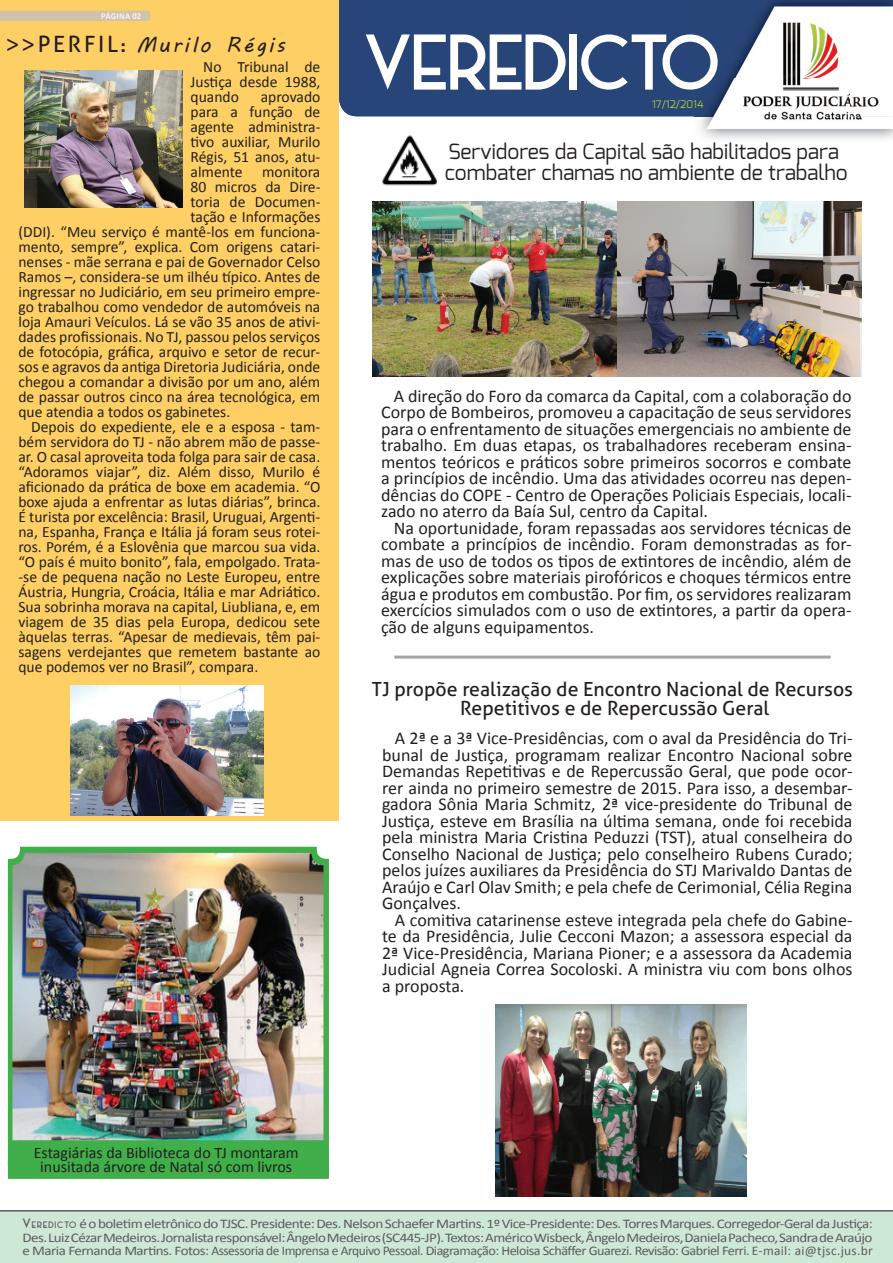
<style>
.page{position:relative;width:893px;height:1263px;background:#fff}
.page>*{position:absolute;margin:0;border:0;box-sizing:border-box;transform-origin:0 0}
.t1{font:69px "Alpaca Scarlett Demo";color:#fffefc}
.t2{font:21px/21px "Exo";color:#231f20}
.t3{font:21px "MV Boli";letter-spacing:.12em;color:#231f20}
.t4{font:19.5px/19.5px "Aller";color:#231f20;text-align:center}
.t5{font:18px/16.5px "Calibri";color:#231f20;text-align:justify}
.t6{font:16.05px/13.4px "Calibri";color:#231f20;text-align:center}
.t7{font:15.75px/15px "Calibri";color:#231f20;text-align:justify}
.t8{font:13.2px/13.5px "Calibri";letter-spacing:-.035em;color:#5c5c5f;text-align:justify;scale:1.14 1}
.t9{font:10.5px "Exo";color:#aecb36}
.t10{font:700 9px "Calibri";letter-spacing:.035em;color:#f8f4f9;scale:.95 1}
.s1{font-family:"Calibri";font-size:25.5px}
.s2{font-family:"Aller";font-size:22.5px}
.s3{font-family:"Langdon";font-size:22.5px}
.s4{font-family:"Alpaca Scarlett Demo";font-size:11.7px}
.s5{font-family:"Alpaca Scarlett Demo";font-size:8.25px}
</style>
<div class="page">
<div style="left:8px;top:1161px;width:321px;height:18px;background:#40ae49;border:1px solid #40ae49"></div>
<div style="left:11px;top:850px;width:315px;height:325px;background:#40ae49;border-radius:12px"></div>
<div style="left:8px;top:847px;width:321px;height:331px;border:6px solid #40ae49;border-radius:12px"></div>
<div style="left:0;top:0;width:339px;height:821px;background:#fecf64"></div>
<div style="left:0;top:11px;width:151px;height:10px;background:#d0c3a9"></div>
<div style="left:353px;top:0;width:341px;height:116px;background:#274578"></div>
<div style="left:339px;top:0;width:14px;height:116px;background:#274578"></div>
<img style="left:694px;top:116px;width:199px;height:24px">
<img style="left:694px;top:0;width:2px;height:116px">
<img style="left:696px;top:39px;width:21px;height:97px">
<img style="left:696px;top:0;width:197px;height:39px">
<img style="left:717px;top:4px;width:176px;height:133px">
<div style="left:0;top:1210px;width:893px;height:53px;background:#cee8d6"></div>
<img style="left:373px;top:201px;width:489px;height:176px">
<svg style="left:378px;top:373px;width:477px;height:4px;background:#91806e"></svg>
<img style="left:24px;top:71px;width:158px;height:137px">
<img style="left:70px;top:685px;width:194px;height:130px">
<img style="left:496px;top:1004px;width:251px;height:193px">
<img style="left:12px;top:853px;width:311px;height:287px">
<img style="left:382px;top:135px;width:55px;height:51px">
<hr style="left:394px;top:656px;width:437px;height:3px;background:#a4a5a9">
<p class="t10" style="left:101px;top:11px;width:44px">PÁGINA 02</p>
<p class="t3" style="left:6px;top:31px;width:280px"><span class="s1">&gt;&gt;</span><span class="s2">PERFIL</span><span class="s3">:</span> Murilo Régis</p>
<p class="t7" style="left:191px;top:59px;width:131px;text-indent:13px">No Tribunal de Justiça desde 1988, quando</p>
<p class="t7" style="left:261px;top:89px;width:61px">aprovado</p>
<p class="t7" style="left:191px;top:104px;width:131px">para a função de</p>
<p class="t7" style="left:191px;top:119px;width:131px">agente administra-</p>
<p class="t7" style="left:191px;top:134px;width:131px">tivo auxiliar, Murilo</p>
<p class="t7" style="left:191px;top:149px;width:131px">Régis, 51 anos, atu-</p>
<p class="t7" style="left:191px;top:164px;width:131px">almente monitora</p>
<p class="t7" style="left:191px;top:179px;width:131px">80 micros da Dire-</p>
<p class="t7" style="left:191px;top:194px;width:131px">toria de Documen-</p>
<p class="t7" style="left:191px;top:209px;width:131px">tação e Informações</p>
<p class="t7" style="left:18px;top:224px;width:303px">(DDI). “Meu serviço é mantê-los em funciona-</p>
<p class="t7" style="left:18px;top:239px;width:303px">mento, sempre”, explica. Com origens catari-</p>
<p class="t7" style="left:18px;top:254px;width:303px">nenses - mãe serrana e pai de Governador Celso</p>
<p class="t7" style="left:18px;top:269px;width:303px">Ramos –, considera-se um ilhéu típico. Antes de</p>
<p class="t7" style="left:18px;top:284px;width:303px">ingressar no Judiciário, em seu primeiro empre-</p>
<p class="t7" style="left:18px;top:299px;width:303px">go trabalhou como vendedor de automóveis na</p>
<p class="t7" style="left:18px;top:314px;width:303px">loja Amauri Veículos. Lá se vão 35 anos de ativi-</p>
<p class="t7" style="left:18px;top:329px;width:303px">dades profissionais. No TJ, passou pelos serviços</p>
<p class="t7" style="left:18px;top:344px;width:303px">de fotocópia, gráfica, arquivo e setor de recur-</p>
<p class="t7" style="left:18px;top:359px;width:303px">sos e agravos da antiga Diretoria Judiciária, onde</p>
<p class="t7" style="left:18px;top:374px;width:303px">chegou a comandar a divisão por um ano, além</p>
<p class="t7" style="left:18px;top:389px;width:303px">de passar outros cinco na área tecnológica, em</p>
<p class="t7" style="left:18px;top:404px;width:213px">que atendia a todos os gabinetes.</p>
<p class="t7" style="left:31px;top:419px;width:291px">Depois do expediente, ele e a esposa - tam-</p>
<p class="t7" style="left:18px;top:434px;width:303px">bém servidora do TJ - não abrem mão de passe-</p>
<p class="t7" style="left:18px;top:449px;width:303px">ar. O casal aproveita toda folga para sair de casa.</p>
<p class="t7" style="left:18px;top:464px;width:303px">“Adoramos viajar”, diz. Além disso, Murilo é</p>
<p class="t7" style="left:18px;top:479px;width:303px">aficionado da prática de boxe em academia. “O</p>
<p class="t7" style="left:18px;top:494px;width:303px">boxe ajuda a enfrentar as lutas diárias”, brinca.</p>
<p class="t7" style="left:18px;top:509px;width:303px">É turista por excelência: Brasil, Uruguai, Argenti-</p>
<p class="t7" style="left:18px;top:524px;width:303px">na, Espanha, França e Itália já foram seus rotei-</p>
<p class="t7" style="left:18px;top:539px;width:303px">ros. Porém, é a Eslovênia que marcou sua vida.</p>
<p class="t7" style="left:18px;top:554px;width:303px">“O país é muito bonito”, fala, empolgado. Trata-</p>
<p class="t7" style="left:18px;top:569px;width:303px">-se de pequena nação no Leste Europeu, entre</p>
<p class="t7" style="left:18px;top:584px;width:303px">Áustria, Hungria, Croácia, Itália e mar Adriático.</p>
<p class="t7" style="left:18px;top:599px;width:303px">Sua sobrinha morava na capital, Liubliana, e, em</p>
<p class="t7" style="left:18px;top:614px;width:303px">viagem de 35 dias pela Europa, dedicou sete</p>
<p class="t7" style="left:18px;top:629px;width:303px">àquelas terras. “Apesar de medievais, têm pai-</p>
<p class="t7" style="left:18px;top:644px;width:303px">sagens verdejantes que remetem bastante ao</p>
<p class="t7" style="left:18px;top:659px;width:241px">que podemos ver no Brasil”, compara.</p>
<h1 class="t1" style="left:364px;top:25px;width:357px">VEREDICTO</h1>
<p class="t9" style="left:652px;top:97px;width:53px">17/12/2014</p>
<p class="t2" style="left:445px;top:141px;width:404px">Servidores da Capital são habilitados para combater chamas no ambiente de trabalho</p>
<p class="t5" style="left:381px;top:388px;width:472px;text-indent:13px">A direção do Foro da comarca da Capital, com a colaboração do Corpo de Bombeiros, promoveu a capacitação de seus servidores para o enfrentamento de situações emergenciais no ambiente de trabalho. Em duas etapas, os trabalhadores receberam ensina&shy;mentos teóricos e práticos sobre primeiros socorros e combate a princípios de incêndio. Uma das atividades ocorreu nas depen&shy;dências do COPE - Centro de Operações Policiais Especiais, locali&shy;zado no aterro da Baía Sul, centro da Capital.</p>
<p class="t5" style="left:381px;top:520px;width:472px;text-indent:13px">Na oportunidade, foram repassadas aos servidores técnicas de combate a princípios de incêndio. Foram demonstradas as for&shy;mas de uso de todos os tipos de extintores de incêndio, além de explicações sobre materiais pirofóricos e choques térmicos entre água e produtos em combustão. Por fim, os servidores realizaram exercícios simulados com o uso de extintores, a partir da opera&shy;ção de alguns equipamentos.</p>
<p class="t4" style="left:372px;top:679px;width:483px">TJ propõe realização de Encontro Nacional de Recursos<br>Repetitivos e de Repercussão Geral</p>
<p class="t5" style="left:382px;top:730px;width:472px;text-indent:13px">A 2ª e a 3ª Vice-Presidências, com o aval da Presidência do Tri&shy;bunal de Justiça, programam realizar Encontro Nacional sobre Demandas Repetitivas e de Repercussão Geral, que pode ocor&shy;rer ainda no primeiro semestre de 2015. Para isso, a desembar&shy;gadora Sônia Maria Schmitz, 2ª vice-presidente do Tribunal de Justiça, esteve em Brasília na última semana, onde foi recebida pela ministra Maria Cristina Peduzzi (TST), atual conselheira do Conselho Nacional de Justiça; pelo conselheiro Rubens Curado; pelos juízes auxiliares da Presidência do STJ Marivaldo Dantas de Araújo e Carl Olav Smith; e pela chefe de Cerimonial, Célia Regina Gonçalves.</p>
<p class="t5" style="left:382px;top:912px;width:472px;text-indent:13px">A comitiva catarinense esteve integrada pela chefe do Gabine&shy;te da Presidência, Julie Cecconi Mazon; a assessora especial da 2ª Vice-Presidência, Mariana Pioner; e a assessora da Academia Judicial Agneia Correa Socoloski. A ministra viu com bons olhos a proposta.</p>
<p class="t6" style="left:34px;top:1146px;width:266px">Estagiárias da Biblioteca do TJ montaram inusitada árvore de Natal só com livros</p>
<p class="t8" style="left:22px;top:1217px;width:747px"><span class="s4">V</span> <span class="s5">E R E D I C TO</span> é o boletim eletrônico do TJSC. Presidente: Des. Nelson Schaefer Martins. 1º Vice-Presidente: Des. Torres Marques. Corregedor-Geral da Justiça:<br>Des. Luiz Cézar Medeiros. Jornalista responsável: Ângelo Medeiros (SC445-JP). Textos: Américo Wisbeck, Ângelo Medeiros, Daniela Pacheco, Sandra de Araújo e Maria Fernanda Martins. Fotos: Assessoria de Imprensa e Arquivo Pessoal. Diagramação: Heloisa Schäffer Guarezi. Revisão: Gabriel Ferri. E-mail: ai@tjsc.jus.br</p>
</div>
